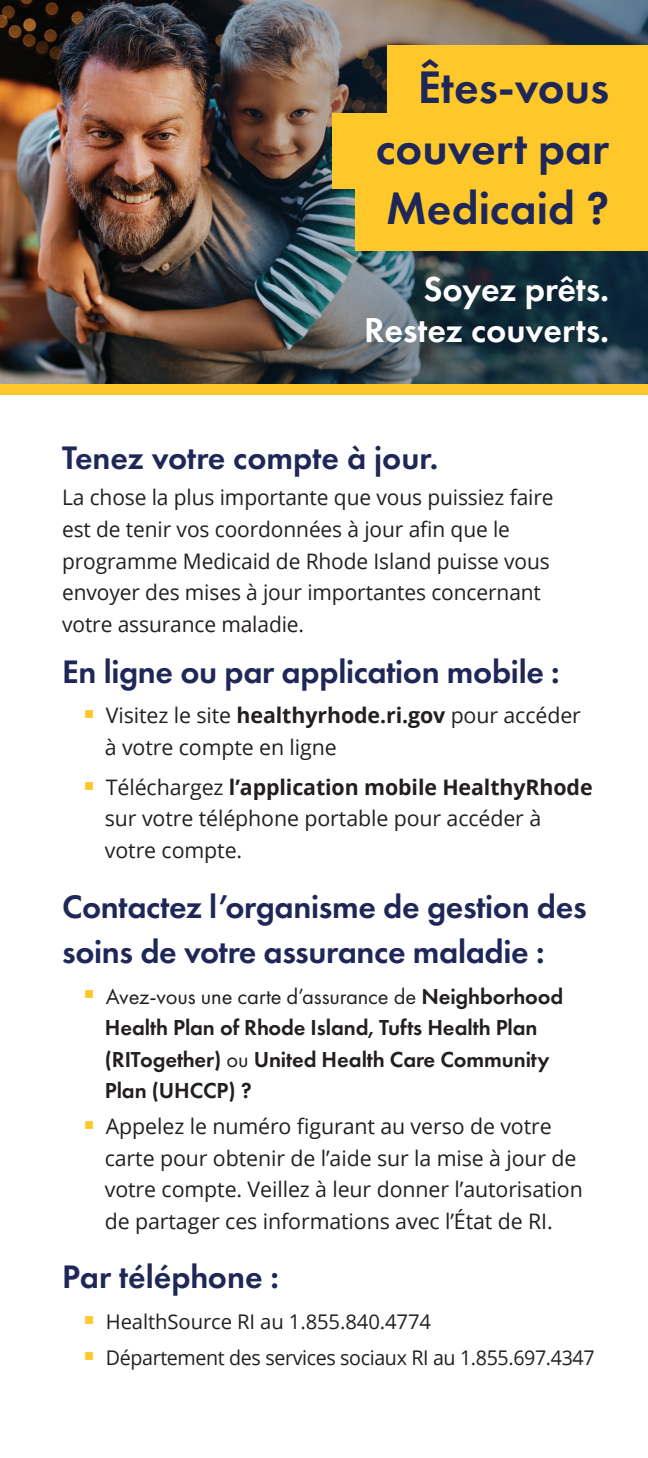
<style>
.page{position:relative;width:648px;height:1458px;background:#fff}
.page>*{position:absolute;margin:0;border:0;box-sizing:border-box;transform-origin:0 0}
.t1{font:600 47.25px/60.8px "Futura PT";color:#1f2758;text-align:justify}
.t2{font:600 35.77px/40.5px "Futura PT";color:#fff;text-align:right}
.t3{font:600 33.75px/45px "Futura PT";letter-spacing:-.01em;color:#1f2758}
.t4{font:600 22.5px/31.5px "Futura PT";letter-spacing:-.005em;color:#231f20}
.t5{font:21.38px/31.5px "Open Sans";letter-spacing:-.005em;color:#231f20}
.t6{font:20.25px "Open Sans";letter-spacing:-.02em;color:#231f20}
.s1{font-weight:700}
.s2{font-weight:400}
</style>
<div class="page">
<img style="left:0;top:0;width:46px;height:385px">
<img style="left:46px;top:0;width:602px;height:385px">
<div style="left:0;top:385px;width:648px;height:10px;background:#fec82b"></div>
<div style="left:332px;top:114px;width:316px;height:75px;background:#fec82b"></div>
<div style="left:387px;top:45px;width:261px;height:81px;background:#fec82b"></div>
<div style="left:355px;top:187px;width:293px;height:63px;background:#fec82b"></div>
<p class="t1" style="left:376px;top:56px;width:235px;text-indent:42px">Êtes-vous couvert par Medicaid ?</p>
<p class="t2" style="left:364px;top:269px;width:247px">Soyez prêts.<br>Restez couverts.</p>
<p class="t3" style="left:62px;top:435px;width:378px">Tenez votre compte à jour.</p>
<p class="t5" style="left:62px;top:481px;width:493px">La chose la plus importante que vous puissiez faire est de tenir vos coordonnées à jour afin que le programme Medicaid de Rhode Island puisse vous envoyer des mises à jour importantes concernant votre assurance maladie.</p>
<p class="t3" style="left:62px;top:649px;width:499px">En ligne ou par application mobile :</p>
<p class="t5" style="left:105px;top:699px;width:478px;text-indent:-21px"><sup>■</sup> Visitez le site <span class="s1">healthyrhode.ri.gov</span> pour accéder à votre compte en ligne</p>
<p class="t5" style="left:105px;top:771px;width:489px;text-indent:-21px"><sup>■</sup> Téléchargez <span class="s1">l’application mobile HealthyRhode </span>sur votre téléphone portable pour accéder à votre compte.</p>
<p class="t3" style="left:62px;top:884px;width:526px">Contactez l’organisme de gestion des soins de votre assurance maladie :</p>
<p class="t4" style="left:105px;top:980px;width:460px;text-indent:-21px"><sup>■</sup> <span class="s2">Avez-vous une carte d’assurance de</span> Neighborhood Health Plan of Rhode Island, Tufts Health Plan (RITogether) <span class="s2">ou</span> United Health Care Community Plan (UHCCP) ?</p>
<p class="t5" style="left:105px;top:1110px;width:480px;text-indent:-21px"><sup>■</sup> Appelez le numéro figurant au verso de votre carte pour obtenir de l’aide sur la mise à jour de votre compte. Veillez à leur donner l’autorisation de partager ces informations avec l’État de RI.</p>
<p class="t3" style="left:62px;top:1254px;width:219px">Par téléphone :</p>
<p class="t6" style="left:84px;top:1308px;width:348px"><sup>■</sup> HealthSource RI au 1.855.840.4774</p>
<p class="t6" style="left:84px;top:1344px;width:512px"><sup>■</sup> Département des services sociaux RI au 1.855.697.4347</p>
</div>
